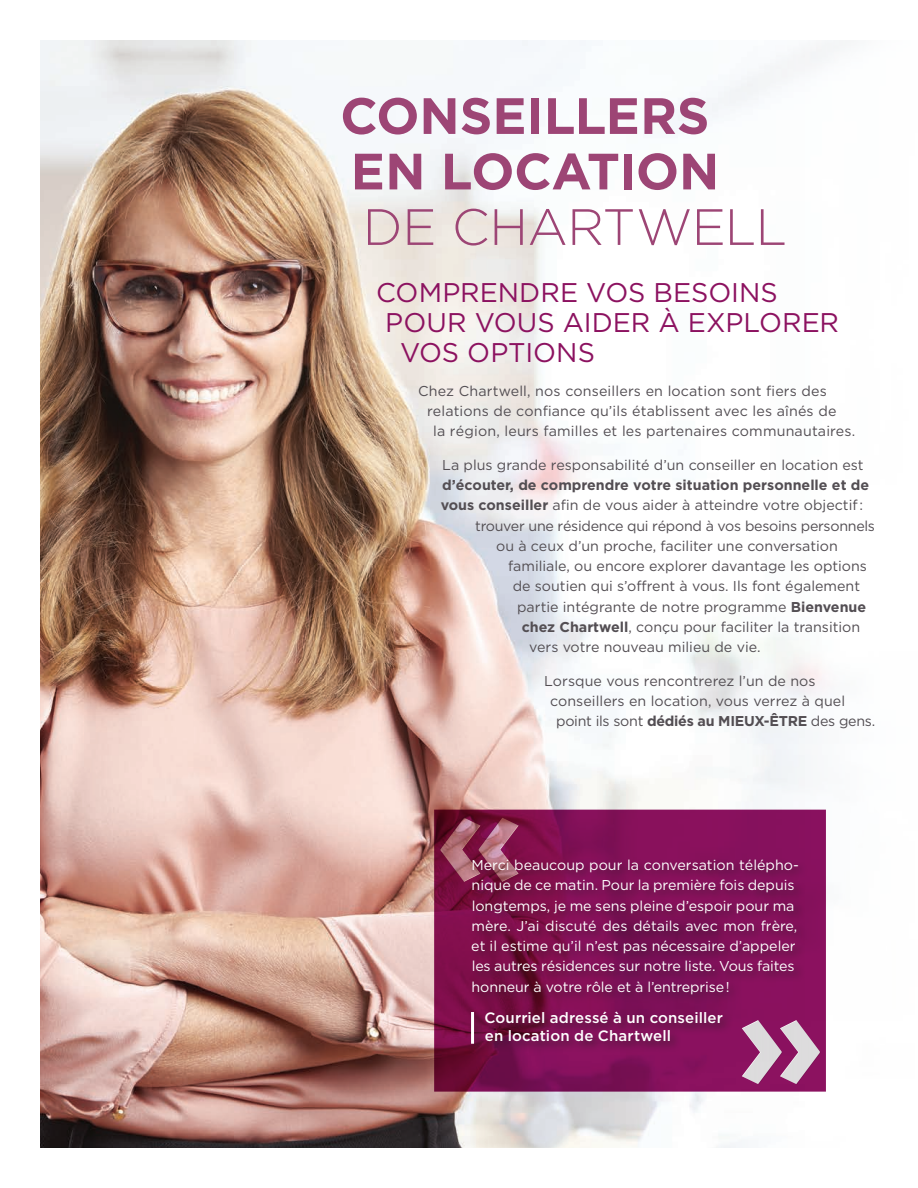
<style>
.page{position:relative;width:918px;height:1188px;background:#fff}
.page>*{position:absolute;margin:0;border:0;box-sizing:border-box;transform-origin:0 0}
.Body_Copy{font:700 51px/55.5px "Gotham HTF";letter-spacing:-.005em;color:#9d4575}
.Body_Copy-2{font:27px "Gotham HTF";color:#8c1260}
.Body_Copy-3{font:500 15px/18px "Gotham HTF";letter-spacing:.01em;color:#fff}
.Body_Copy-4{font:14.25px "Gotham HTF";color:#534e53}
.Body_Copy-5{font:14.25px/20.2px "Gotham HTF";color:#fff}
.Body_Copy-6{font:14.25px "Gotham HTF";letter-spacing:-.02em;color:#534e53}
.Body_Copy-7{font:700 14.25px "Gotham HTF";color:#534e53}
.s1{font-weight:300}
.s2{font-weight:700}
</style>
<div class="page">
<img style="left:40px;top:41px;width:810px;height:1107px">
<svg style="left:434px;top:810px;width:392px;height:282px;background:#801053"></svg>
<svg style="left:743px;top:1021px;width:77px;height:64px;background:#b06e99"></svg>
<svg style="left:440px;top:818px;width:78px;height:63px;background:#94435d"></svg>
<div style="left:469px;top:856px;width:340px;height:197px;background:#231f20;opacity:.6"></div>
<div style="left:468px;top:1009px;width:18px;height:46px;background:#231f20;opacity:.6"></div>
<hr style="left:471px;top:1012px;width:3px;height:32px;background:#fff">
<p class="Body_Copy" style="left:340px;top:87px;width:448px">CONSEILLERS<br>EN LOCATION<br><span class="s1">DE CHARTWELL</span></p>
<p class="Body_Copy-2" style="left:376px;top:277px;width:403px">COMPRENDRE VOS BESOINS</p>
<p class="Body_Copy-2" style="left:385px;top:307px;width:455px">POUR VOUS AIDER À EXPLORER</p>
<p class="Body_Copy-2" style="left:400px;top:337px;width:196px">VOS OPTIONS</p>
<p class="Body_Copy-4" style="left:418px;top:383px;width:410px">Chez Chartwell, nos conseillers en location sont fiers des</p>
<p class="Body_Copy-4" style="left:427px;top:403px;width:411px">relations de confiance qu’ils établissent avec les aînés de</p>
<p class="Body_Copy-4" style="left:433px;top:423px;width:424px">la région, leurs familles et les partenaires communautaires.</p>
<p class="Body_Copy-4" style="left:442px;top:457px;width:423px">La plus grande responsabilité d’un conseiller en location est</p>
<p class="Body_Copy-7" style="left:442px;top:477px;width:429px">d’écouter, de comprendre votre situation personnelle et de</p>
<p class="Body_Copy-4" style="left:441px;top:498px;width:424px"><span class="s2">vous conseiller</span> afin de vous aider à atteindre votre objectif:</p>
<p class="Body_Copy-6" style="left:475px;top:518px;width:401px">trouver une résidence qui répond à vos besoins personnels</p>
<p class="Body_Copy-4" style="left:496px;top:538px;width:343px">ou à ceux d’un proche, faciliter une conversation</p>
<p class="Body_Copy-4" style="left:508px;top:558px;width:360px">familiale, ou encore explorer davantage les options</p>
<p class="Body_Copy-4" style="left:513px;top:579px;width:349px">de soutien qui s’offrent à vous. Ils font également</p>
<p class="Body_Copy-4" style="left:517px;top:599px;width:350px">partie intégrante de notre programme <span class="s2">Bienvenue</span></p>
<p class="Body_Copy-4" style="left:522px;top:619px;width:340px"><span class="s2">chez Chartwell</span>, conçu pour faciliter la transition</p>
<p class="Body_Copy-4" style="left:529px;top:639px;width:233px">vers votre nouveau milieu de vie.</p>
<p class="Body_Copy-4" style="left:544px;top:673px;width:273px">Lorsque vous rencontrerez l’un de nos</p>
<p class="Body_Copy-4" style="left:550px;top:693px;width:296px">conseillers en location, vous verrez à quel</p>
<p class="Body_Copy-6" style="left:556px;top:714px;width:320px">point ils sont <span class="s2">dédiés au MIEUX-ÊTRE</span> des gens.</p>
<p class="Body_Copy-5" style="left:471px;top:855px;width:329px">Merci beaucoup pour la conversation télépho&shy;nique de ce matin. Pour la première fois depuis longtemps, je me sens pleine d’espoir pour ma mère. J’ai discuté des détails avec mon frère, et il estime qu’il n’est pas nécessaire d’appeler les autres résidences sur notre liste. Vous faites honneur à votre rôle et à l’entreprise!</p>
<p class="Body_Copy-3" style="left:485px;top:1008px;width:240px">Courriel adressé à un conseiller en location de Chartwell</p>
</div>
